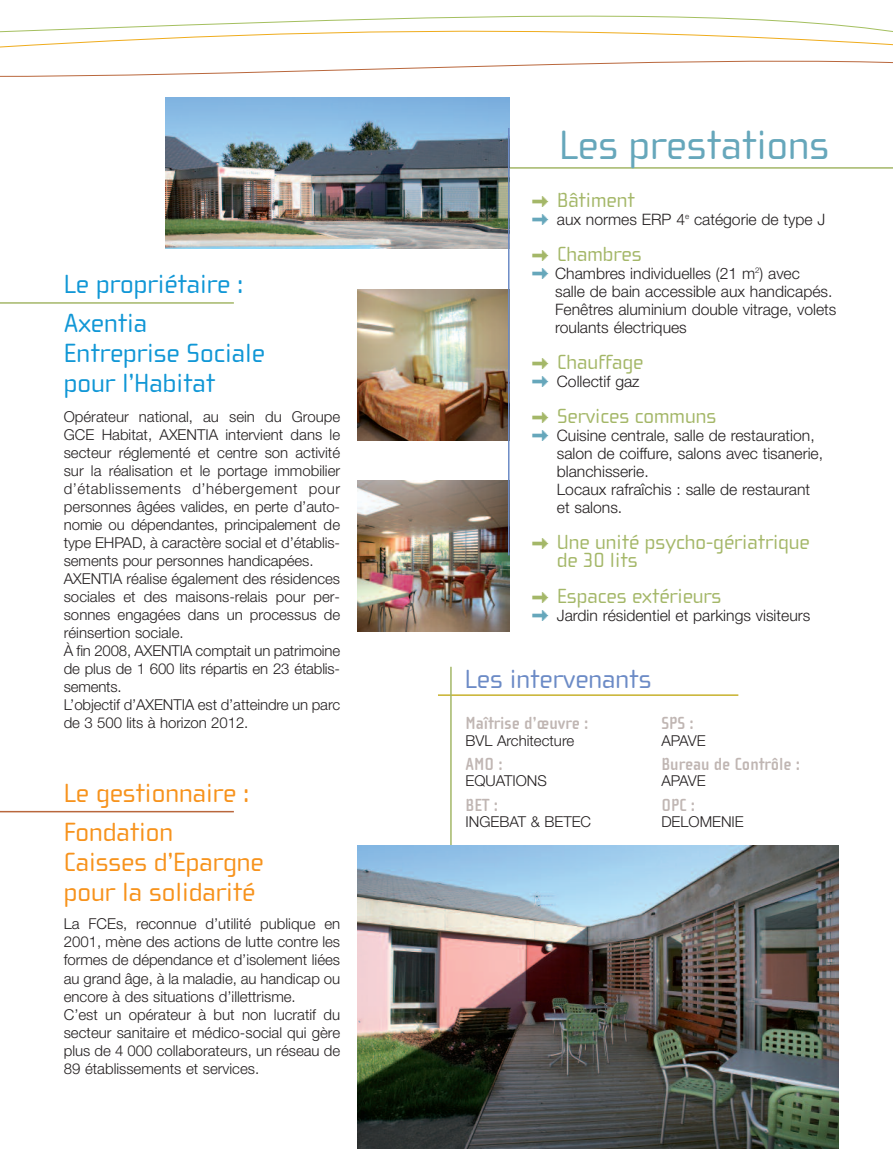
<style>
.page{position:relative;width:893px;height:1149px;background:#fff}
.page>*{position:absolute;margin:0;border:0;box-sizing:border-box;transform-origin:0 0}
.t1{font:42px "Cholla Wide";color:#66a7bb}
.t2{font:27px/39px "Cholla Wide";color:#f7931d}
.t3{font:27px/39px "Cholla Wide";color:#1197d6}
.t4{font:27px "Cholla Wide";color:#6c8bc6}
.t5{font:21px/18px "Cholla Wide";color:#a4b768}
.t6{font:700 18px "Cholla Sans";color:#c0b6b3}
.t7{font:300 15.75px/18px "Helvetica Neue";color:#231f20}
.t8{font:300 15px/18px "Helvetica Neue";color:#231f20}
.s1{font-family:"Fleches Left Right"}
.s2{font-family:"Fleches Left Right";font-weight:400;font-size:21px;color:#66a7bb}
</style>
<div class="page">
<hr style="left:493px;top:167px;width:400px;height:2px;background:#a4b768">
<img style="left:166px;top:102px;width:343px;height:147px">
<svg style="left:0;top:70px;width:510px;height:32px"></svg>
<img style="left:357px;top:480px;width:152px;height:151px">
<img style="left:357px;top:289px;width:151px;height:151px">
<svg style="left:0;top:15px;width:893px;height:55px"></svg>
<hr style="left:508px;top:128px;width:1px;height:427px;background:#6c8bc6">
<hr style="left:438px;top:694px;width:300px;height:1px;background:#c7b12d">
<hr style="left:450px;top:666px;width:2px;height:206px;background:#a4b768">
<img style="left:357px;top:845px;width:482px;height:303px">
<hr style="left:0;top:810px;width:234px;height:2px;background:#b9673c">
<hr style="left:0;top:302px;width:234px;height:1px;background:#a4b768">
<h2 class="t3" style="left:64px;top:264px;width:181px">Le propriétaire :<br>Axentia</h2>
<h2 class="t3" style="left:64px;top:338px;width:203px;line-height:30px">Entreprise Sociale pour l’Habitat</h2>
<p class="t8" style="left:64px;top:407px;width:278px">Opérateur national, au sein du Groupe GCE Habitat, AXENTIA intervient dans le secteur réglementé et centre son activité sur la réalisation et le portage immobilier d’établissements d’hébergement pour personnes âgées valides, en perte d’auto&shy;nomie ou dépendantes, principalement de type EHPAD, à caractère social et d’établis&shy;sements pour personnes handicapées.<br>AXENTIA réalise également des résidences sociales et des maisons-relais pour per&shy;sonnes engagées dans un processus de réinsertion sociale.<br>À fin 2008, AXENTIA comptait un patrimoine de plus de 1 600 lits répartis en 23 établis&shy;sements.<br>L’objectif d’AXENTIA est d’atteindre un parc de 3 500 lits à horizon 2012.</p>
<h2 class="t2" style="left:64px;top:773px;width:187px">Le gestionnaire :<br>Fondation</h2>
<h2 class="t2" style="left:64px;top:846px;width:201px;line-height:30px">Caisses d’Epargne pour la solidarité</h2>
<p class="t8" style="left:64px;top:914px;width:278px">La FCEs, reconnue d’utilité publique en 2001, mène des actions de lutte contre les formes de dépendance et d’isolement liées au grand âge, à la maladie, au handicap ou encore à des situations d’illettrisme.<br>C’est un opérateur à but non lucratif du secteur sanitaire et médico-social qui gère plus de 4 000 collaborateurs, un réseau de 89 établissements et services.</p>
<h1 class="t1" style="left:559px;top:120px;width:272px">Les prestations</h1>
<h3 class="t5" style="left:531px;top:190px;width:105px"><span class="s1">g</span> Bâtiment</h3>
<p class="t7" style="left:531px;top:210px;width:295px"><span class="s2">g</span> aux normes ERP 4<sup>e</sup> catégorie de type J</p>
<h3 class="t5" style="left:531px;top:244px;width:112px"><span class="s1">g</span> Chambres</h3>
<p class="t7" style="left:555px;top:264px;width:283px;text-indent:-24px"><span class="s2">g</span> Chambres individuelles (21 m<sup>2</sup>) avec<br>salle de bain accessible aux handicapés.<br>Fenêtres aluminium double vitrage, volets roulants électriques</p>
<h3 class="t5" style="left:531px;top:352px;width:113px"><span class="s1">g</span> Chauffage</h3>
<p class="t7" style="left:531px;top:372px;width:110px"><span class="s2">g</span> Collectif gaz</p>
<h3 class="t5" style="left:531px;top:406px;width:186px"><span class="s1">g</span> Services communs</h3>
<p class="t7" style="left:557px;top:426px;width:268px;text-indent:-25px"><span class="s2">g</span> Cuisine centrale, salle de restauration, salon de coiffure, salons avec tisanerie, blanchisserie.<br>Locaux rafraîchis : salle de restaurant et salons.</p>
<h3 class="t5" style="left:557px;top:532px;width:254px;text-indent:-25px"><span class="s1">g</span> Une unité psycho-gériatrique de 30 lits</h3>
<h3 class="t5" style="left:531px;top:586px;width:191px"><span class="s1">g</span> Espaces extérieurs</h3>
<p class="t7" style="left:531px;top:606px;width:280px"><span class="s2">g</span> Jardin résidentiel et parkings visiteurs</p>
<h2 class="t4" style="left:465px;top:663px;width:188px">Les intervenants</h2>
<p class="t6" style="left:465px;top:712px;width:124px">Maîtrise d’œuvre :</p>
<p class="t8" style="left:465px;top:731px;width:110px">BVL Architecture</p>
<p class="t6" style="left:465px;top:753px;width:39px">AMO :</p>
<p class="t8" style="left:465px;top:771px;width:83px">EQUATIONS</p>
<p class="t6" style="left:465px;top:793px;width:34px">BET :</p>
<p class="t8" style="left:465px;top:812px;width:127px">INGEBAT &amp; BETEC</p>
<p class="t6" style="left:661px;top:712px;width:34px">SPS :</p>
<p class="t8" style="left:661px;top:731px;width:46px">APAVE</p>
<p class="t6" style="left:661px;top:753px;width:140px">Bureau de Contrôle :</p>
<p class="t8" style="left:661px;top:771px;width:46px">APAVE</p>
<p class="t6" style="left:661px;top:793px;width:35px">OPC :</p>
<p class="t8" style="left:661px;top:812px;width:84px">DELOMENIE</p>
</div>
